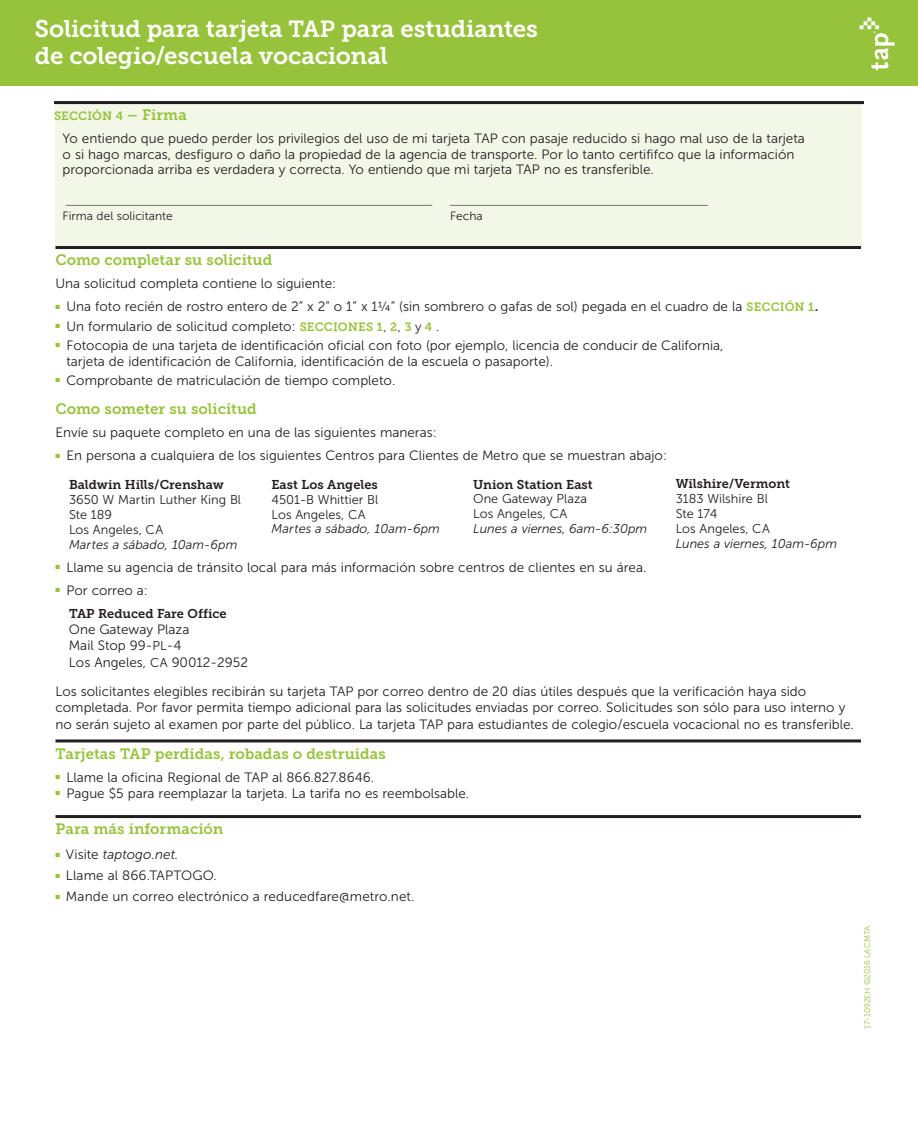
<style>
.page{position:relative;width:918px;height:1134px;background:#fff}
.page>*{position:absolute;margin:0;border:0;box-sizing:border-box;transform-origin:0 0}
.t1{font:24px/27px "Museo Slab 700";letter-spacing:-.005em;color:#fff}
.t2{font:15px "Museo Slab 700";color:#97c33c}
.t3{font:13.5px/16.2px "Museo Sans 300";color:#231f20}
.t4{font:italic 13.5px "Museo Sans 300";letter-spacing:.01em;color:#231f20}
.t5{font:12.75px/15px "Museo Sans 300";color:#231f20}
.t6{font:italic 12.75px "Museo Sans 300";color:#231f20}
.t7{font:12.75px "Museo Slab 700";color:#231f20}
.t8{font:300 12px "Helvetica";color:#231f20}
.t9{font:12px "Museo Sans 300";color:#231f20}
.t10{font:12px "Museo Slab 700";letter-spacing:.015em;color:#97c33c}
.t11{font:8.25px "Museo Sans 300";color:#97c33c}
.s1{font-size:23.25px}
.s2{font-size:15px}
.s3{font-family:"Museo Slab 700";font-size:12px;color:#97c33c}
.s4{font-family:"Museo Slab 700"}
.s5{font-size:12.75px}
.s6{font-style:normal}
</style>
<div class="page">
<div style="left:0;top:0;width:918px;height:85px;background:#97c33c"></div>
<div style="left:55px;top:102px;width:807px;height:146px;background:#f2f7e8"></div>
<hr style="left:54px;top:101px;width:810px;height:3px;background:#231f20">
<hr style="left:56px;top:246px;width:805px;height:3px;background:#231f20">
<hr style="left:56px;top:739px;width:805px;height:3px;background:#231f20">
<hr style="left:56px;top:815px;width:805px;height:3px;background:#231f20">
<svg style="left:860px;top:18px;width:35px;height:52px"></svg>
<h1 class="t1" style="left:35px;top:16px;width:505px">Solicitud para tarjeta <span class="s1">TAP</span> para estudiantes de colegio/escuela vocacional</h1>
<p class="t10" style="left:54px;top:109px;width:134px">SECCIÓN 4 <span class="s2">– Firma</span></p>
<p class="t3" style="left:63px;top:130px;width:744px;line-height:15.8px">Yo entiendo que puedo perder los privilegios del uso de mi tarjeta TAP con pasaje reducido si hago mal uso de la tarjeta o si hago marcas, desfiguro o daño la propiedad de la agencia de transporte. Por lo tanto certififco que la información proporcionada arriba es verdadera y correcta. Yo entiendo que mi tarjeta TAP no es transferible.</p>
<p class="t8" style="left:66px;top:189px;width:367px">_____________________________________________________________</p>
<p class="t8" style="left:450px;top:189px;width:259px">___________________________________________</p>
<p class="t9" style="left:63px;top:210px;width:112px">Firma del solicitante</p>
<p class="t9" style="left:450px;top:210px;width:34px">Fecha</p>
<p class="t2" style="left:56px;top:252px;width:218px">Como completar su solicitud</p>
<p class="t3" style="left:56px;top:276px;width:282px">Una solicitud completa contiene lo siguiente:</p>
<p class="t3" style="left:56px;top:299px;width:765px"><sup>■</sup> Una foto recién de rostro entero de 2” x 2” o 1” x 1¼” (sin sombrero o gafas de sol) pegada en el cuadro de la <span class="s3">SECCIÓN 1</span><span class="s4">.</span></p>
<p class="t3" style="left:55px;top:318px;width:385px"><sup>■</sup> Un formulario de solicitud completo: <span class="s3">SECCIONES 1</span><span class="s5">,</span> <span class="s3">2</span><span class="s5">,</span> <span class="s3">3</span> <span class="s5">y</span> <span class="s3">4</span> .</p>
<p class="t3" style="left:66px;top:337px;width:659px;text-indent:-11px"><sup>■</sup> Fotocopia de una tarjeta de identificación oficial con foto (por ejemplo, licencia de conducir de California, tarjeta de identificación de California, identificación de la escuela o pasaporte).</p>
<p class="t3" style="left:56px;top:372px;width:341px"><sup>■</sup> Comprobante de matriculación de tiempo completo.</p>
<p class="t2" style="left:56px;top:401px;width:203px">Como someter su solicitud</p>
<p class="t3" style="left:56px;top:425px;width:383px">Envíe su paquete completo en una de las siguientes maneras:</p>
<p class="t3" style="left:56px;top:448px;width:613px"><sup>■</sup> En persona a cualquiera de los siguientes Centros para Clientes de Metro que se muestran abajo:</p>
<p class="t7" style="left:69px;top:477px;width:156px">Baldwin Hills/Crenshaw</p>
<p class="t5" style="left:69px;top:492px;width:174px">3650 W Martin Luther King Bl<br>Ste 189<br>Los Angeles, CA</p>
<p class="t6" style="left:69px;top:537px;width:170px">Martes a sábado, 10am-6pm</p>
<p class="t7" style="left:676px;top:477px;width:116px">Wilshire/Vermont</p>
<p class="t5" style="left:676px;top:492px;width:96px">3183 Wilshire Bl<br>Ste 174<br>Los Angeles, CA</p>
<p class="t6" style="left:676px;top:537px;width:163px">Lunes a viernes, 10am-6pm</p>
<p class="t7" style="left:473px;top:477px;width:121px">Union Station East</p>
<p class="t5" style="left:473px;top:492px;width:115px">One Gateway Plaza<br>Los Angeles, CA</p>
<p class="t6" style="left:473px;top:522px;width:176px">Lunes a viernes, 6am-6:30pm</p>
<p class="t7" style="left:271px;top:477px;width:108px">East Los Angeles</p>
<p class="t5" style="left:271px;top:492px;width:108px">4501-B Whittier Bl<br>Los Angeles, CA</p>
<p class="t6" style="left:271px;top:522px;width:170px">Martes a sábado, 10am-6pm</p>
<p class="t3" style="left:56px;top:559px;width:592px"><sup>■</sup> Llame su agencia de tránsito local para más información sobre centros de clientes en su área.</p>
<p class="t3" style="left:56px;top:582px;width:94px"><sup>■</sup> Por correo a:</p>
<p class="t7" style="left:69px;top:606px;width:159px">TAP Reduced Fare Office</p>
<p class="t3" style="left:69px;top:622px;width:180px">One Gateway Plaza<br>Mail Stop 99-<span class="s5">PL</span>-4<br>Los Angeles, <span class="s5">CA</span> 90012-2952</p>
<p class="t3" style="left:55px;top:684px;width:800px">Los solicitantes elegibles recibirán su tarjeta TAP por correo dentro de 20 días útiles después que la verificación haya sido completada. Por favor permita tiempo adicional para las solicitudes enviadas por correo. Solicitudes son sólo para uso interno y no serán sujeto al examen por parte del público. La tarjeta TAP para estudiantes de colegio/escuela vocacional no es transferible.</p>
<p class="t2" style="left:56px;top:745px;width:332px">Tarjetas TAP perdidas, robadas o destruidas</p>
<p class="t3" style="left:56px;top:769px;width:320px"><sup>■</sup> Llame la oficina Regional de TAP al 866.827.8646.</p>
<p class="t3" style="left:56px;top:785px;width:415px"><sup>■</sup> Pague $5 para reemplazar la tarjeta. La tarifa no es reembolsable.</p>
<p class="t2" style="left:56px;top:821px;width:169px">Para más información</p>
<p class="t4" style="left:56px;top:847px;width:125px"><sup>■</sup> <span class="s6">Visite</span> taptogo.net.</p>
<p class="t3" style="left:56px;top:868px;width:163px"><sup>■</sup> Llame al 866.TAPTOGO.</p>
<p class="t3" style="left:56px;top:889px;width:361px"><sup>■</sup> Mande un correo electrónico a reducedfare@metro.net.</p>
<p class="t11" style="left:863px;top:1029px;width:105px;rotate:-90deg">17-1092EH ©2016 LACMTA</p>
</div>
